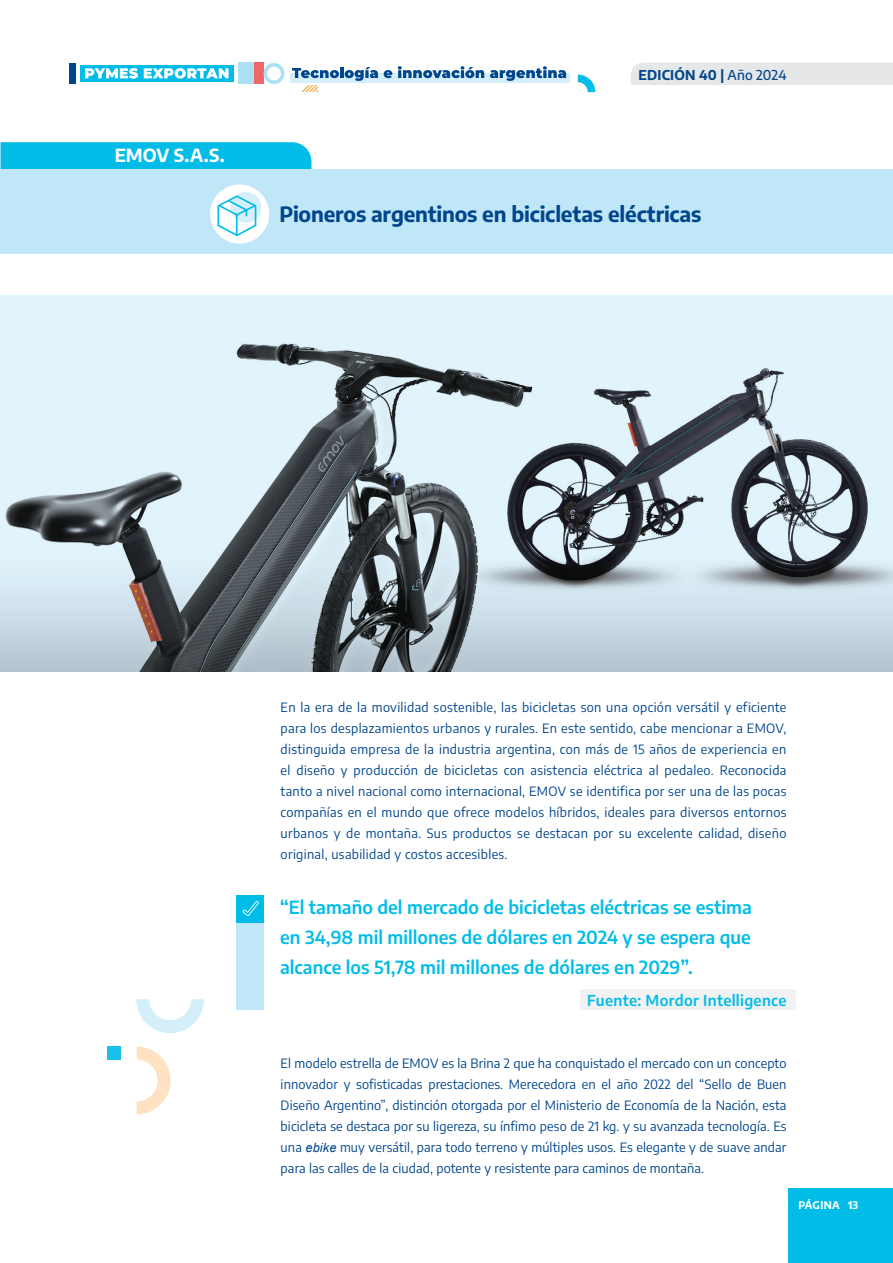
<style>
.page{position:relative;width:893px;height:1263px;background:#fff}
.page>*{position:absolute;margin:0;border:0;box-sizing:border-box;transform-origin:0 0}
.t1{font:700 21px "Encode Sans";letter-spacing:-.01em;color:#01468c}
.Destacados{font:600 18px/30px "Encode Sans";color:#02bce8;text-align:justify}
.t2{font:700 18px "Encode Sans";color:#fff}
.Destacados-2{font:600 15px "Encode Sans";letter-spacing:.02em;color:#02bce8}
.t3{font:700 13.5px "Encode Sans";letter-spacing:.015em;color:#01468c}
.PÁRRAFO_PPAL{font:12.75px/21px "Encode Sans";letter-spacing:.015em;color:#01468c;text-align:justify}
.t4{font:700 10.5px "Encode Sans";letter-spacing:.015em;color:#fff}
.s1{font-weight:500}
.s2{font-family:"Arial";font-style:italic}
</style>
<div class="page">
<div style="left:788px;top:1189px;width:105px;height:74px;background:#02bce8"></div>
<div style="left:631px;top:63px;width:262px;height:22px;background:#e6e7e9"></div>
<div style="left:253px;top:63px;width:10px;height:21px;background:#f16669"></div>
<div style="left:238px;top:63px;width:15px;height:21px;background:#abe0f5"></div>
<svg style="left:264px;top:63px;width:20px;height:21px"></svg>
<div style="left:80px;top:65px;width:154px;height:17px;background:#02bce8"></div>
<svg style="left:85px;top:68px;width:53px;height:11px"></svg>
<svg style="left:144px;top:68px;width:85px;height:11px"></svg>
<div style="left:69px;top:63px;width:6px;height:21px;background:#01468c"></div>
<div style="left:290px;top:73px;width:280px;height:10px;background:#d4eff9"></div>
<svg style="left:292px;top:67px;width:86px;height:25px"></svg>
<svg style="left:384px;top:70px;width:8px;height:8px"></svg>
<svg style="left:398px;top:66px;width:86px;height:12px"></svg>
<svg style="left:490px;top:66px;width:76px;height:15px"></svg>
<svg style="left:578px;top:75px;width:17px;height:17px"></svg>
<div style="left:1px;top:142px;width:310px;height:27px;background:#02bce8"></div>
<div style="left:0;top:169px;width:893px;height:84px;background:#c0e7f7"></div>
<div style="left:210px;top:184px;width:59px;height:60px;background:#fff;border-radius:50%"></div>
<div style="left:231px;top:192px;width:30px;height:31px;background:#d4eff9;border-radius:50%"></div>
<svg style="left:216px;top:195px;width:42px;height:42px"></svg>
<svg style="left:137px;top:1046px;width:34px;height:68px"></svg>
<svg style="left:136px;top:999px;width:68px;height:34px"></svg>
<div style="left:108px;top:1046px;width:13px;height:13px;background:#1ac0ea"></div>
<img style="left:0;top:299px;width:893px;height:373px">
<div style="left:580px;top:989px;width:215px;height:21px;background:#f2f2f2"></div>
<div style="left:236px;top:895px;width:27px;height:115px;background:#c0e7f7"></div>
<div style="left:236px;top:895px;width:27px;height:27px;background:#02bce8"></div>
<svg style="left:243px;top:901px;width:16px;height:15px"></svg>
<p class="t2" style="left:115px;top:143px;width:112px">EMOV S.A.S.</p>
<p class="t3" style="left:638px;top:66px;width:150px">EDICIÓN 40 | <span class="s1">Año 2024</span></p>
<p class="t1" style="left:280px;top:200px;width:423px">Pioneros argentinos en bicicletas eléctricas</p>
<p class="PÁRRAFO_PPAL" style="left:281px;top:696px;width:507px">En la era de la movilidad sostenible, las bicicletas son una opción versátil y eficiente para los desplazamientos urbanos y rurales. En este sentido, cabe mencionar a EMOV, distinguida empresa de la industria argentina, con más de 15 años de experiencia en el diseño y producción de bicicletas con asistencia eléctrica al pedaleo. Reconocida tanto a nivel nacional como internacional, EMOV se identifica por ser una de las pocas compañías en el mundo que ofrece modelos híbridos, ideales para diversos entornos urbanos y de montaña. Sus productos se destacan por su excelente calidad, diseño original, usabilidad y costos accesibles.</p>
<p class="Destacados" style="left:280px;top:892px;width:473px">“El tamaño del mercado de bicicletas eléctricas se estima en 34,98 mil millones de dólares en 2024 y se espera que alcance los 51,78 mil millones de dólares en 2029”.</p>
<p class="Destacados-2" style="left:587px;top:990px;width:201px">Fuente: Mordor Intelligence</p>
<p class="PÁRRAFO_PPAL" style="left:281px;top:1052px;width:507px">El modelo estrella de EMOV es la Brina 2 que ha conquistado el mercado con un concepto innovador y sofisticadas prestaciones. Merecedora en el año 2022 del “Sello de Buen Diseño Argentino”, distinción otorgada por el Ministerio de Economía de la Nación, esta bicicleta se destaca por su ligereza, su ínfimo peso de 21 kg. y su avanzada tecnología. Es una <span class="s2">ebike</span> muy versátil, para todo terreno y múltiples usos. Es elegante y de suave andar para las calles de la ciudad, potente y resistente para caminos de montaña.</p>
<p class="t4" style="left:798px;top:1197px;width:61px">PÁGINA 13</p>
</div>
